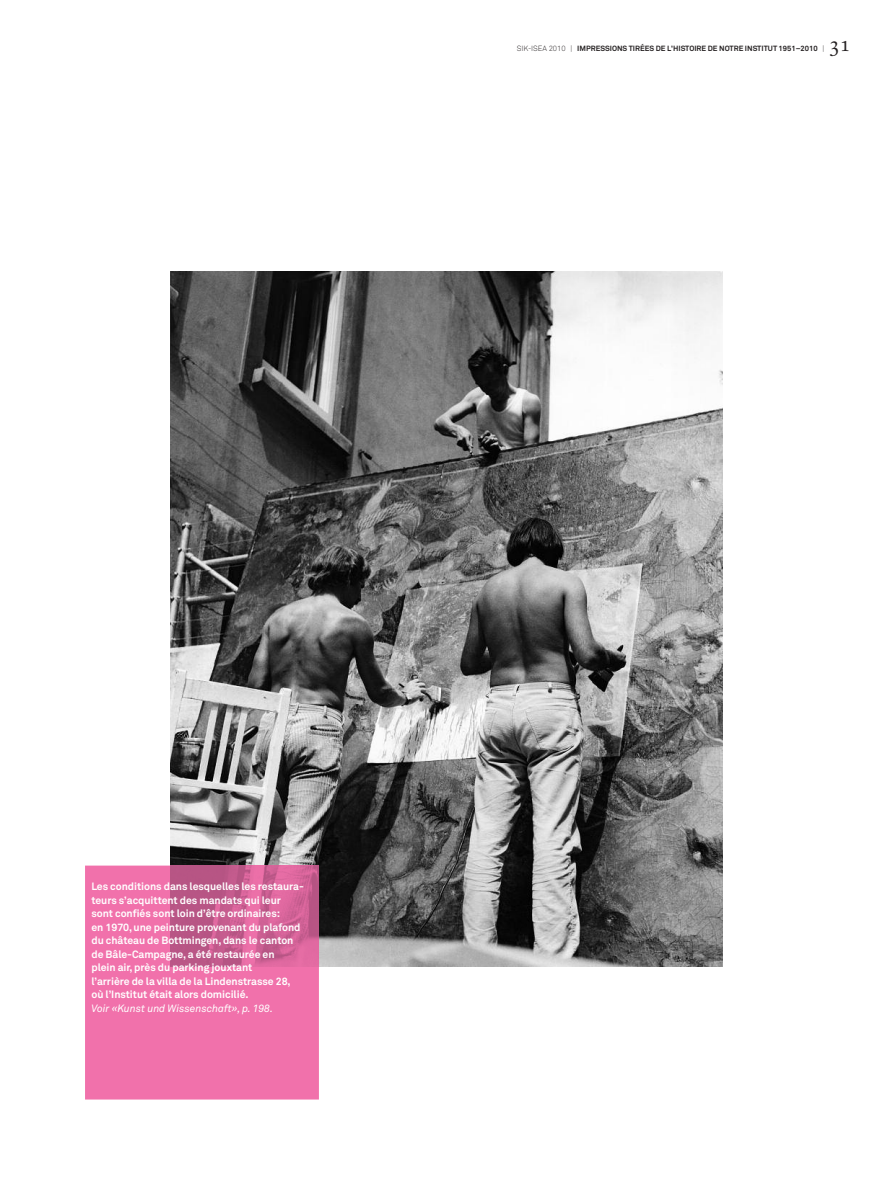
<style>
.page{position:relative;width:893px;height:1191px;background:#fff}
.page>*{position:absolute;margin:0;border:0;box-sizing:border-box;transform-origin:0 0}
.t1{font:20.25px "Renard No 3";color:#231f20}
.t2{font:700 10.5px/13.5px "Akkurat";letter-spacing:-.005em;color:#fff}
.t3{font:italic 10.5px "Akkurat";letter-spacing:-.005em;color:#fff}
.t4{font:700 7.5px "Akkurat";color:#231f20}
.s1{font-weight:300}
</style>
<div class="page">
<img style="left:170px;top:272px;width:553px;height:694px">
<div style="left:85px;top:865px;width:234px;height:234px;background:#f171ab"></div>
<img style="left:170px;top:865px;width:149px;height:101px">
<p class="t4" style="left:517px;top:46px;width:309px"><span class="s1">SIK-ISEA 2010 |</span> IMPRESSIONS TIRÉES DE L’HISTOIRE DE NOTRE INSTITUT 1951–2010 <span class="s1">|</span></p>
<h1 class="t1" style="left:829px;top:36px;width:23px">31</h1>
<p class="t2" style="left:91px;top:880px;width:214px">Les conditions dans lesquelles les restaura&shy;teurs s’acquittent des mandats qui leur sont confiés sont loin d’être ordinaires:<br>en 1970, une peinture provenant du plafond du château de Bottmingen,dans le canton de Bâle-Campagne, a été restaurée en<br>plein air,près du parking jouxtant<br>l’arrière de la villa de la Lindenstrasse 28, où l’Institut était alors domicilié.</p>
<p class="t3" style="left:91px;top:1004px;width:183px">Voir «Kunst und Wissenschaft», p. 198.</p>
</div>
